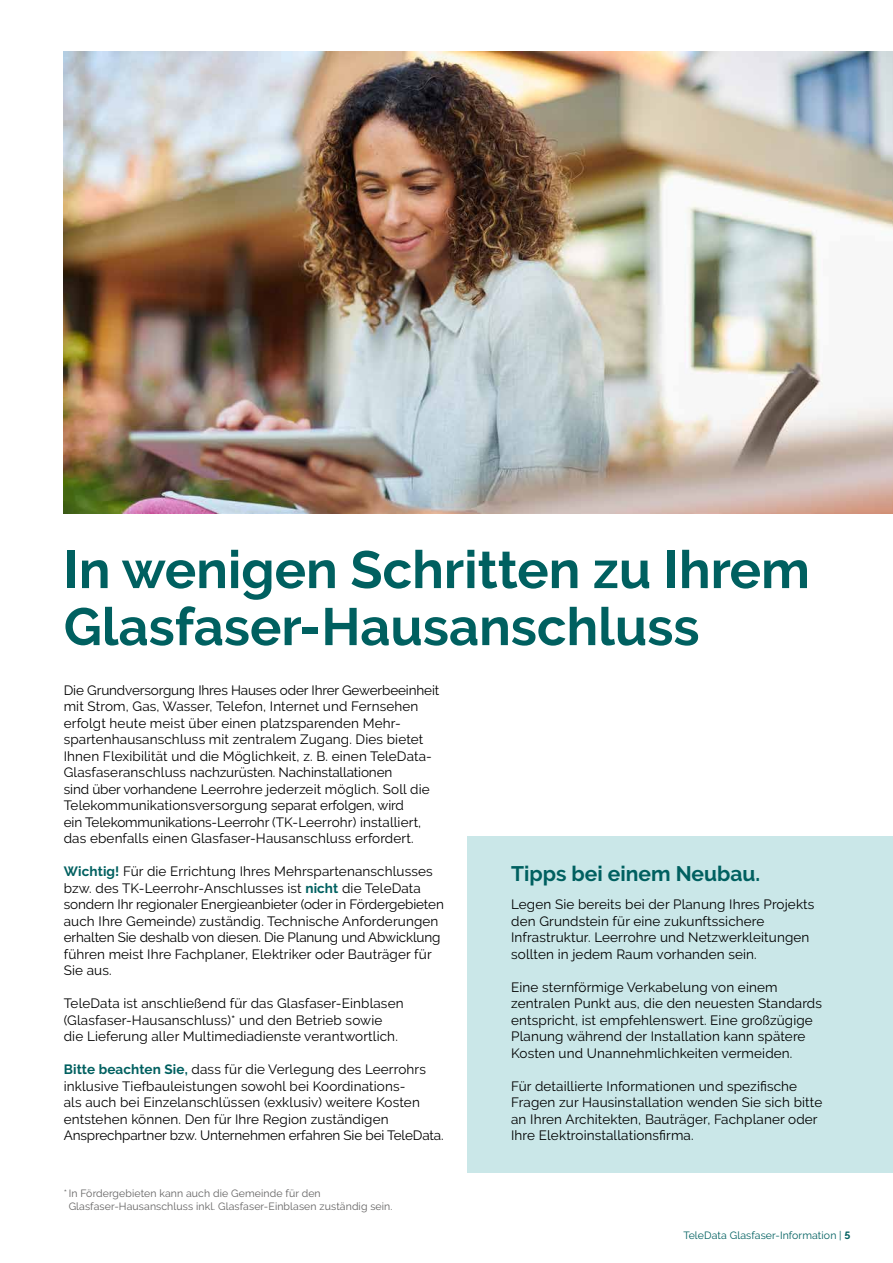
<style>
.page{position:relative;width:893px;height:1263px;background:#fff}
.page>*{position:absolute;margin:0;border:0;box-sizing:border-box;transform-origin:0 0}
.t1{font:700 52.5px/57px "Raleway";color:#006060}
.t2{font:700 21px "Raleway";color:#006060}
.t3{font:13.5px/16.5px "Raleway";letter-spacing:.01em;color:#000}
.t4{font:10.5px/12.8px "Raleway";letter-spacing:.01em;color:#646363}
.t5{font:10.5px "Raleway";letter-spacing:.01em;color:#006060}
.s1{font-weight:700;color:#006060}
.s2{font-weight:700}
</style>
<div class="page">
<img style="left:64px;top:51px;width:829px;height:462px">
<div style="left:468px;top:837px;width:425px;height:336px;background:#cae7e8"></div>
<h1 class="t1" style="left:64px;top:541px;width:748px">In wenigen Schritten zu Ihrem<br>Glasfaser-Hausanschluss</h1>
<p class="t3" style="left:64px;top:681px;width:377px">Die Grundversorgung Ihres Hauses oder Ihrer Gewerbeeinheit mit Strom, Gas, Wasser, Telefon, Internet und Fernsehen erfolgt heute meist über einen platzsparenden Mehr&shy;spartenhausanschluss mit zentralem Zugang. Dies bietet Ihnen Flexibilität und die Möglichkeit, z. B. einen TeleData-Glasfaseranschluss nachzurüsten. Nachinstallationen<br>sind über vorhandene Leerrohre jederzeit möglich. Soll die Telekommunikationsversorgung separat erfolgen, wird<br>ein Telekommunikations-Leerrohr (TK-Leerrohr) installiert, das ebenfalls einen Glasfaser-Hausanschluss erfordert.</p>
<p class="t3" style="left:64px;top:863px;width:382px"><span class="s1">Wichtig!</span> Für die Errichtung Ihres Mehrspartenanschlusses bzw. des TK-Leerrohr-Anschlusses ist <span class="s1">nicht</span> die TeleData sondern Ihr regionaler Energieanbieter (oder in Fördergebieten auch Ihre Gemeinde) zuständig. Technische Anforderungen erhalten Sie deshalb von diesen. Die Planung und Abwicklung führen meist Ihre Fachplaner, Elektriker oder Bauträger für Sie aus.</p>
<p class="t3" style="left:64px;top:995px;width:341px">TeleData ist anschließend für das Glasfaser-Einblasen (Glasfaser-Hausanschluss)* und den Betrieb sowie die Lieferung aller Multimediadienste verantwortlich.</p>
<p class="t3" style="left:64px;top:1061px;width:381px"><span class="s1">Bitte beachten Sie,</span> dass für die Verlegung des Leerrohrs inklusive Tiefbauleistungen sowohl bei Koordinations-<br>als auch bei Einzelanschlüssen (exklusiv) weitere Kosten entstehen können. Den für Ihre Region zuständigen Ansprechpartner bzw. Unternehmen erfahren Sie bei TeleData.</p>
<p class="t4" style="left:69px;top:1187px;width:325px;text-indent:-5px">* In Fördergebieten kann auch die Gemeinde für den<br>Glasfaser-Hausanschluss inkl. Glasfaser-Einblasen zuständig sein.</p>
<h2 class="t2" style="left:511px;top:861px;width:251px">Tipps bei einem Neubau.</h2>
<p class="t3" style="left:511px;top:896px;width:305px">Legen Sie bereits bei der Planung Ihres Projekts den Grundstein für eine zukunftssichere Infrastruktur. Leerrohre und Netzwerkleitungen sollten in jedem Raum vorhanden sein.</p>
<p class="t3" style="left:511px;top:978px;width:312px">Eine sternförmige Verkabelung von einem zentralen Punkt aus, die den neuesten Standards entspricht, ist empfehlenswert. Eine großzügige Planung während der Installation kann spätere Kosten und Unannehmlichkeiten vermeiden.</p>
<p class="t3" style="left:511px;top:1077px;width:313px">Für detaillierte Informationen und spezifische Fragen zur Hausinstallation wenden Sie sich bitte an Ihren Architekten, Bauträger, Fachplaner oder Ihre Elektroinstallationsfirma.</p>
<p class="t5" style="left:683px;top:1229px;width:169px">TeleData Glasfaser-Information | <span class="s2">5</span></p>
</div>
